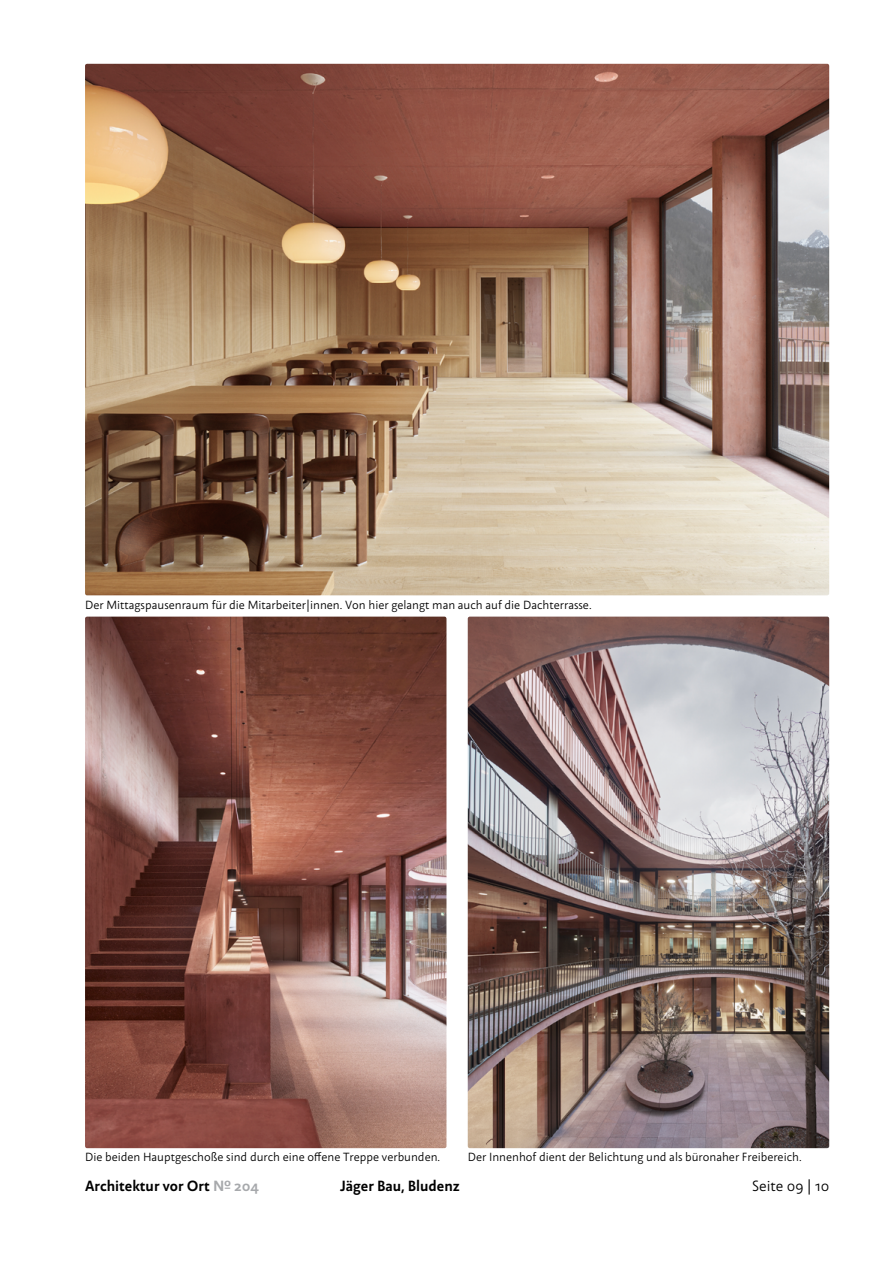
<style>
.page{position:relative;width:893px;height:1263px;background:#fff}
.page>*{position:absolute;margin:0;border:0;box-sizing:border-box;transform-origin:0 0}
.t1{font:700 15px "abc Alenavai";color:#000}
.t2{font:15px "abc Alenavai";color:#000}
.t3{font:12px "abc Alenavai";color:#000}
.s1{color:#a7a9ac}
</style>
<div class="page">
<img style="left:85px;top:64px;width:744px;height:531px">
<img style="left:468px;top:617px;width:361px;height:531px">
<img style="left:85px;top:617px;width:361px;height:531px">
<p class="t3" style="left:85px;top:597px;width:508px">Der Mittagspausenraum für die Mitarbeiter|innen. Von hier gelangt man auch auf die Dachterrasse.</p>
<p class="t3" style="left:85px;top:1148px;width:357px">Die beiden Hauptgeschoße sind durch eine offene Treppe verbunden.</p>
<p class="t3" style="left:468px;top:1148px;width:335px">Der Innenhof dient der Belichtung und als büronaher Freibereich.</p>
<p class="t1" style="left:85px;top:1175px;width:175px">Architektur vor Ort <span class="s1">№ 204</span></p>
<p class="t1" style="left:340px;top:1175px;width:121px">Jäger Bau, Bludenz</p>
<p class="t2" style="left:752px;top:1175px;width:79px">Seite 09 | 10</p>
</div>
